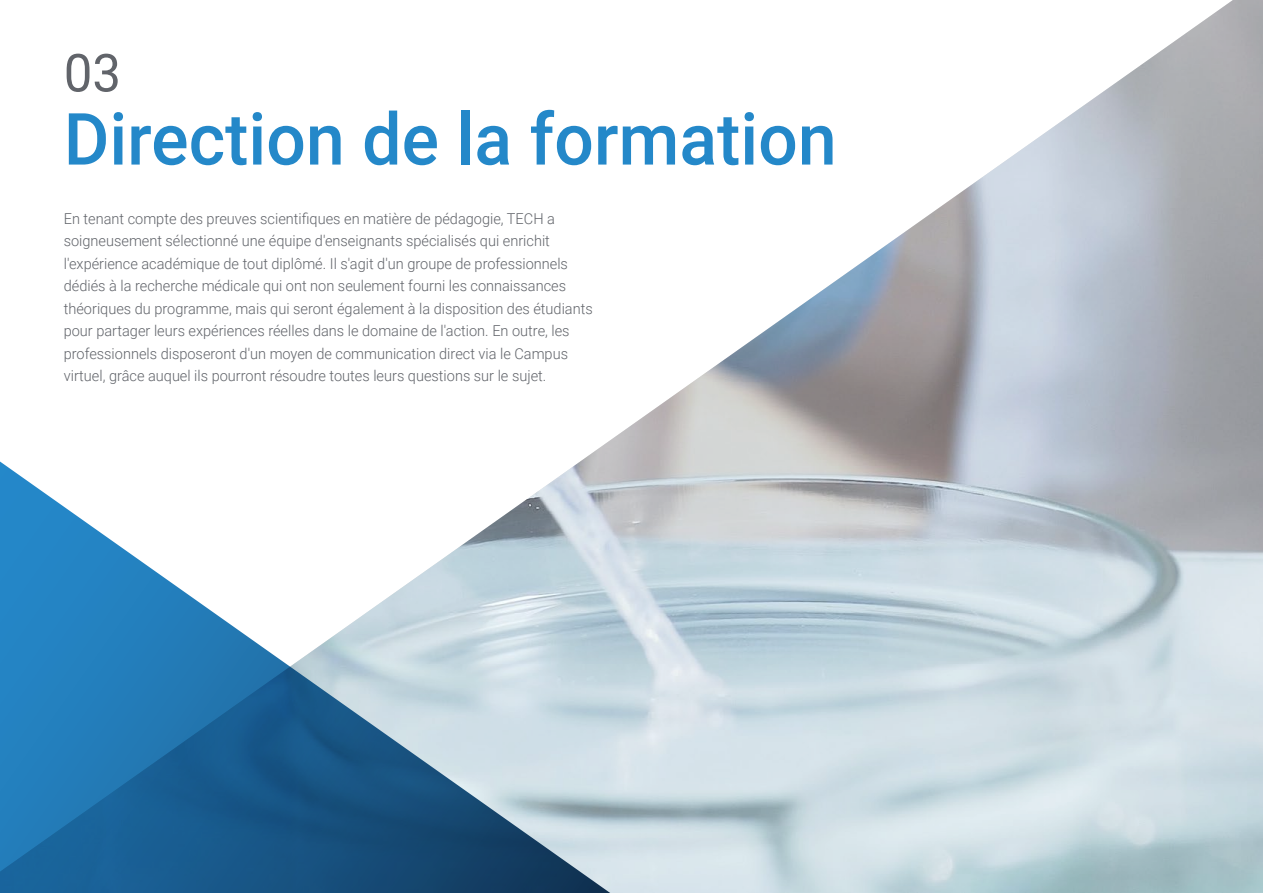
<style>
.page{position:relative;width:1263px;height:893px;background:#fff}
.page>*{position:absolute;margin:0;border:0;box-sizing:border-box;transform-origin:0 0}
.t1{font:500 72px "Roboto";color:#2488c9}
.t2{font:52.5px "Roboto";color:#61646a}
.t3{font:300 15px/22.5px "Roboto";color:#61646a}
</style>
<div class="page">
<img style="left:602px;top:0;width:661px;height:893px">
<svg style="left:0;top:446px;width:640px;height:447px"></svg>
<h2 class="t2" style="left:64px;top:36px;width:59px">03</h2>
<h1 class="t1" style="left:64px;top:89px;width:774px">Direction de la formation</h1>
<p class="t3" style="left:64px;top:207px;width:530px">En tenant compte des preuves scientifiques en matière de pédagogie, TECH a soigneusement sélectionné une équipe d'enseignants spécialisés qui enrichit l'expérience académique de tout diplômé. Il s'agit d'un groupe de professionnels dédiés à la recherche médicale qui ont non seulement fourni les connaissances théoriques du programme, mais qui seront également à la disposition des étudiants pour partager leurs expériences réelles dans le domaine de l'action. En outre, les professionnels disposeront d'un moyen de communication direct via le Campus virtuel, grâce auquel ils pourront résoudre toutes leurs questions sur le sujet.</p>
</div>
